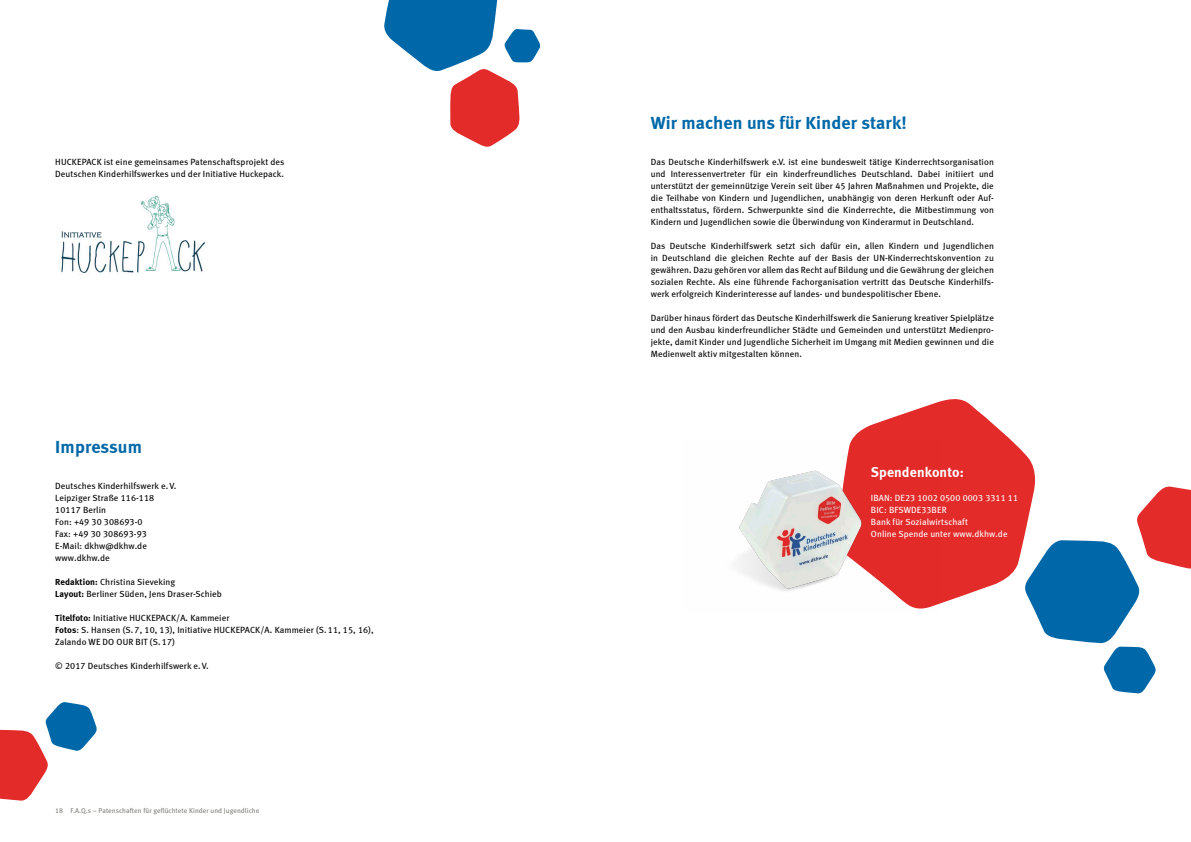
<style>
.page{position:relative;width:1191px;height:842px;background:#fff}
.page>*{position:absolute;margin:0;border:0;box-sizing:border-box;transform-origin:0 0}
.t1{font:18px "Meta Bold LF";letter-spacing:.01em;color:#0068a8}
.t2{font:14px "Meta Bold LF";letter-spacing:.01em;color:#fff}
.t3{font:9px/12px "Meta Book LF";letter-spacing:.01em;color:#000}
.t4{font:9px/12px "Meta Book LF";letter-spacing:.01em;color:#fff}
.t5{font:7px "Meta Book LF";letter-spacing:.01em;color:#807f7a}
.s1{font-family:"Meta Bold LF"}
</style>
<div class="page">
<img style="left:61px;top:195px;width:144px;height:80px">
<svg style="left:0;top:702px;width:97px;height:99px"></svg>
<svg style="left:851px;top:399px;width:184px;height:205px;fill:#e32b2a"></svg>
<img style="left:737px;top:441px;width:202px;height:168px">
<svg style="left:1023px;top:486px;width:168px;height:208px"></svg>
<svg style="left:384px;top:0;width:157px;height:147px"></svg>
<p class="t3" style="left:55px;top:155px;width:231px">HUCKEPACK ist eine gemeinsames Patenschaftsprojekt des<br>Deutschen Kinderhilfswerkes und der Initiative Huckepack.</p>
<h1 class="t1" style="left:55px;top:436px;width:88px">Impressum</h1>
<p class="t3" style="left:55px;top:479px;width:122px">Deutsches Kinderhilfswerk e.V.<br>Leipziger Straße 116-118<br>10117 Berlin<br>Fon: +49 30 308693-0<br>Fax: +49 30 308693-93<br>E-Mail: dkhw@dkhw.de www.dkhw.de</p>
<p class="t3" style="left:55px;top:575px;width:168px"><span class="s1">Redaktion:</span> Christina Sieveking<br><span class="s1">Layout:</span> Berliner Süden, Jens Draser-Schieb</p>
<p class="t3" style="left:55px;top:611px;width:320px"><span class="s1">Titelfoto:</span> Initiative HUCKEPACK/A. Kammeier<br><span class="s1">Fotos</span>: S. Hansen (S. 7, 10, 13), Initiative HUCKEPACK/A. Kammeier (S. 11, 15, 16),<br>Zalando WE DO OUR BIT (S. 17)</p>
<p class="t3" style="left:55px;top:659px;width:155px">© 2017 Deutsches Kinderhilfswerk e.V.</p>
<p class="t5" style="left:55px;top:806px;width:205px">18 F.A.Q.s – Patenschaften für geflüchtete Kinder und Jugendliche</p>
<h1 class="t1" style="left:651px;top:112px;width:257px">Wir machen uns für Kinder stark!</h1>
<p class="t3" style="left:651px;top:155px;width:345px;text-align:justify">Das Deutsche Kinderhilfswerk e.V. ist eine bundesweit tätige Kinderrechtsorganisation und Interessenvertreter für ein kinderfreundliches Deutschland. Dabei initiiert und unterstützt der gemeinnützige Verein seit über 45 Jahren Maßnahmen und Projekte, die die Teilhabe von Kindern und Jugendlichen, unabhängig von deren Herkunft oder Auf&shy;enthaltsstatus, fördern. Schwerpunkte sind die Kinderrechte, die Mitbestimmung von Kindern und Jugendlichen sowie die Überwindung von Kinderarmut in Deutschland.</p>
<p class="t3" style="left:651px;top:239px;width:345px;text-align:justify">Das Deutsche Kinderhilfswerk setzt sich dafür ein, allen Kindern und Jugendlichen in Deutschland die gleichen Rechte auf der Basis der UN-Kinderrechtskonvention zu gewähren. Dazu gehören vor allem das Recht auf Bildung und die Gewährung der gleichen sozialen Rechte. Als eine führende Fachorganisation vertritt das Deutsche Kinderhilfs&shy;werk erfolgreich Kinderinteresse auf landes- und bundespolitischer Ebene.</p>
<p class="t3" style="left:651px;top:311px;width:345px;text-align:justify">Darüber hinaus fördert das Deutsche Kinderhilfswerk die Sanierung kreativer Spielplätze und den Ausbau kinderfreundlicher Städte und Gemeinden und unterstützt Medienpro&shy;jekte, damit Kinder und Jugendliche Sicherheit im Umgang mit Medien gewinnen und die Medienwelt aktiv mitgestalten können.</p>
<h2 class="t2" style="left:871px;top:464px;width:94px">Spendenkonto:</h2>
<p class="t4" style="left:871px;top:491px;width:149px">IBAN: DE23 1002 0500 0003 3311 11<br>BIC: BFSWDE33BER<br>Bank für Sozialwirtschaft<br>Online Spende unter www.dkhw.de</p>
</div>
